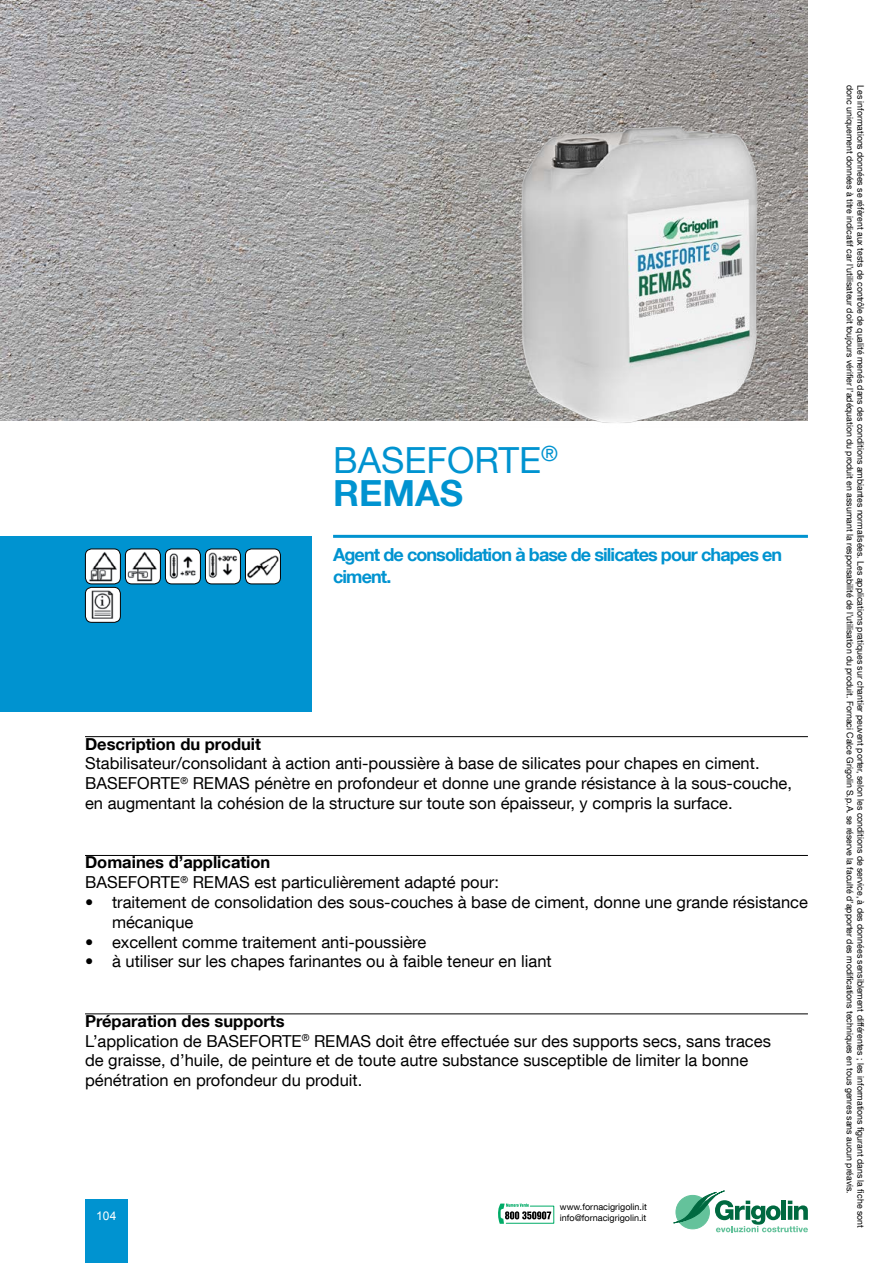
<style>
.page{position:relative;width:893px;height:1263px;background:#fff}
.page>*{position:absolute;margin:0;border:0;box-sizing:border-box;transform-origin:0 0}
.t1{font:36px/33px "Helvetica Neue LT Com";color:#0093d0}
.t2{font:700 18px/21.6px "Helvetica Neue LT Com";letter-spacing:-.05em;color:#0093d0}
.t3{font:16.5px/19.8px "Helvetica Neue LT Com";color:#000}
.t4{font:700 16.5px "Helvetica Neue LT Com";color:#000}
.t5{font:12px "Arial";color:#fff}
.t6{font:9px "Helvetica Neue LT Com";color:#000}
.s1{font-weight:700}
</style>
<div class="page">
<svg style="left:673px;top:1191px;width:135px;height:41px"></svg>
<div style="left:85px;top:1199px;width:43px;height:64px;background:#0093d0"></div>
<svg style="left:498px;top:1203px;width:56px;height:21px"></svg>
<img style="left:0;top:0;width:808px;height:420px">
<div style="left:0;top:536px;width:312px;height:176px;background:#0093d0"></div>
<img style="left:85px;top:549px;width:35px;height:34px">
<div style="left:85px;top:549px;width:36px;height:35px;border:1px solid #000;border-radius:6px"></div>
<img style="left:125px;top:549px;width:35px;height:34px">
<div style="left:125px;top:549px;width:36px;height:35px;border:1px solid #000;border-radius:6px"></div>
<img style="left:165px;top:549px;width:35px;height:34px">
<div style="left:165px;top:549px;width:36px;height:35px;border:1px solid #000;border-radius:6px"></div>
<img style="left:205px;top:549px;width:35px;height:34px">
<div style="left:205px;top:549px;width:36px;height:35px;border:1px solid #000;border-radius:6px"></div>
<img style="left:245px;top:549px;width:35px;height:34px">
<div style="left:245px;top:549px;width:36px;height:35px;border:1px solid #000;border-radius:6px"></div>
<img style="left:85px;top:587px;width:34px;height:34px">
<div style="left:85px;top:587px;width:36px;height:36px;border:1px solid #000;border-radius:6px"></div>
<hr style="left:85px;top:736px;width:723px;height:1px;background:#000">
<hr style="left:85px;top:855px;width:723px;height:1px;background:#000">
<hr style="left:85px;top:1013px;width:723px;height:1px;background:#000">
<img style="left:497px;top:85px;width:295px;height:338px">
<hr style="left:333px;top:535px;width:475px;height:3px;background:#0093d0">
<h1 class="t1" style="left:333px;top:442px;width:226px">BASEFORTE<sup>®<br></sup><span class="s1">REMAS</span></h1>
<p class="t2" style="left:333px;top:544px;width:451px">Agent de consolidation à base de silicates pour chapes en ciment.</p>
<p class="t4" style="left:85px;top:733px;width:177px">Description du produit</p>
<p class="t3" style="left:85px;top:753px;width:708px">Stabilisateur/consolidant à action anti-poussière à base de silicates pour chapes en ciment.<br>BASEFORTE<sup>®</sup> REMAS pénètre en profondeur et donne une grande résistance à la sous-couche, en augmentant la cohésion de la structure sur toute son épaisseur, y compris la surface.</p>
<p class="t3" style="left:85px;top:852px;width:415px"><span class="s1">Domaines d’application<br></span>BASEFORTE<sup>®</sup> REMAS est particulièrement adapté pour:</p>
<p class="t3" style="left:112px;top:892px;width:697px;text-indent:-27px">• traitement de consolidation des sous-couches à base de ciment, donne une grande résistance mécanique</p>
<p class="t3" style="left:85px;top:931px;width:343px">• excellent comme traitement anti-poussière</p>
<p class="t3" style="left:85px;top:951px;width:468px">• à utiliser sur les chapes farinantes ou à faible teneur en liant</p>
<p class="t3" style="left:85px;top:1011px;width:687px"><span class="s1">Préparation des supports<br></span>L’application de BASEFORTE<sup>®</sup> REMAS doit être effectuée sur des supports secs, sans traces de graisse, d’huile, de peinture et de toute autre substance susceptible de limiter la bonne pénétration en profondeur du produit.</p>
<p class="t6" style="left:560px;top:1201px;width:88px">www.fornacigrigolin.it</p>
<p class="t5" style="left:96px;top:1208px;width:22px">104</p>
<p class="t6" style="left:560px;top:1212px;width:88px">info@fornacigrigolin.it</p>
<p class="t6" style="left:855px;top:85px;width:1110px;rotate:90deg">donc uniquement données à titre indicatif car l’utilisateur doit toujours vérifier l’adéquation du produit en assumant la responsabilité de l’utilisation du produit. Fornaci Calce Grigolin S.p.A. se réserve la faculté d’apporter des modifications techniques en tous genres sans aucun préavis.</p>
<p class="t6" style="left:866px;top:85px;width:1144px;rotate:90deg">Les informations données se réfèrent aux tests de contrôle de qualité menés dans des conditions ambiantes normalisées. Les applications pratiques sur chantier peuvent porter, selon les conditions de service, à des données sensiblement différentes ; les informations figurant dans la fiche sont</p>
</div>
